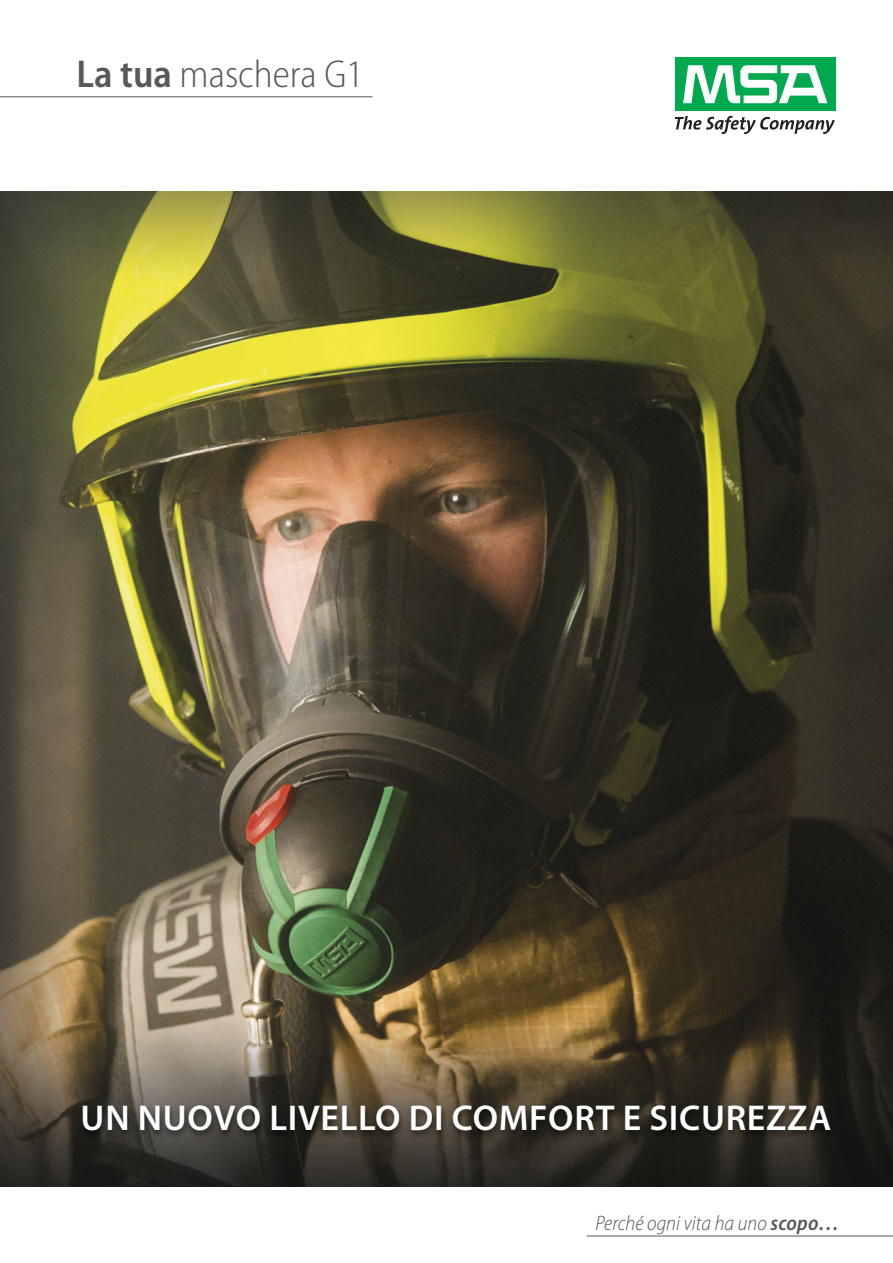
<style>
.page{position:relative;width:893px;height:1263px;background:#fff}
.page>*{position:absolute;margin:0;border:0;box-sizing:border-box;transform-origin:0 0}
.t1{font:300 semi-condensed 39px "Myriad Pro";color:#57585b}
.t2{font:600 36px "Myriad Pro";letter-spacing:.02em;color:#fff}
.t3{font:italic 300 semi-condensed 21px "Myriad Pro";color:#57585b}
.s1{font-weight:600}
</style>
<div class="page">
<div style="left:675px;top:57px;width:160px;height:54px;background:#00a94e"></div>
<svg style="left:683px;top:65px;width:144px;height:38px"></svg>
<svg style="left:675px;top:116px;width:160px;height:18px"></svg>
<img style="left:0;top:191px;width:893px;height:995px">
<img style="left:62px;top:1049px;width:795px;height:103px">
<hr style="left:0;top:96px;width:372px;height:1px;background:#57585b">
<hr style="left:587px;top:1235px;width:306px;height:1px;background:#57585b">
<p class="t1" style="left:77px;top:59px;width:289px"><span class="s1">La tua</span> maschera G1</p>
<p class="t2" style="left:81px;top:1104px;width:752px">UN NUOVO LIVELLO DI COMFORT E SICUREZZA</p>
<p class="t3" style="left:595px;top:1215px;width:245px">Perché ogni vita ha uno <span class="s1">scopo…</span></p>
</div>
